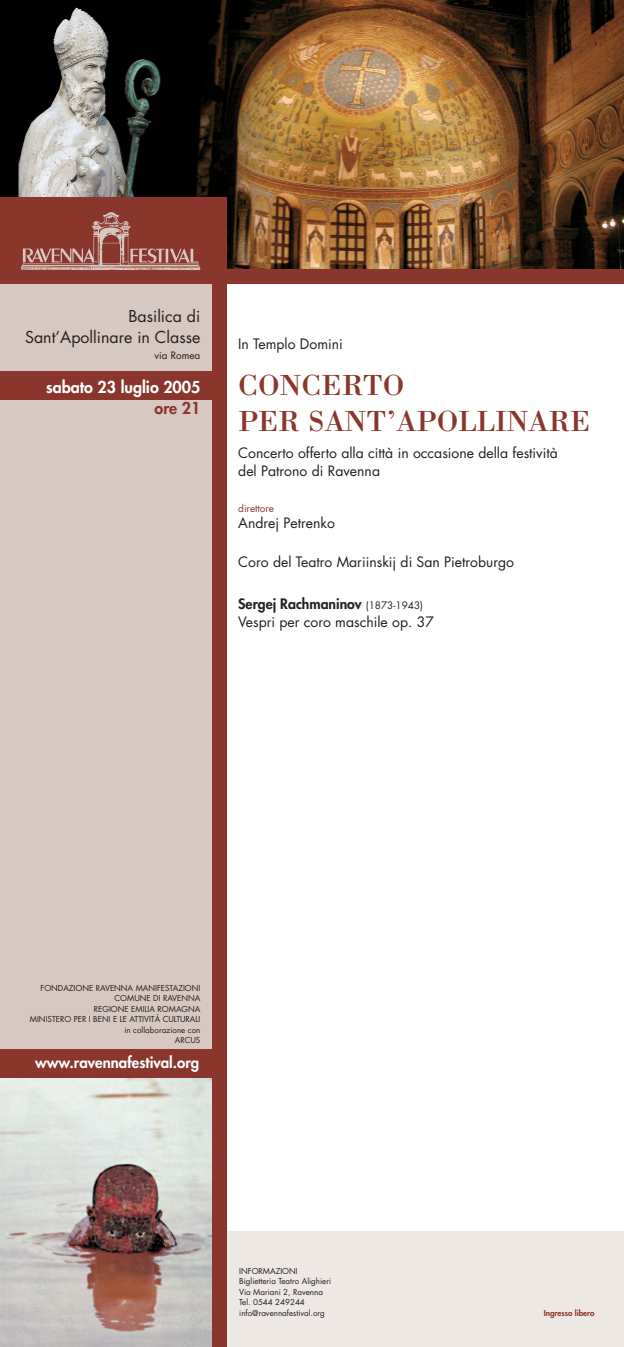
<style>
.page{position:relative;width:624px;height:1347px;background:#fff}
.page>*{position:absolute;margin:0;border:0;box-sizing:border-box;transform-origin:0 0}
.t1{font:30px/36px "Bodoni";color:#8a362c}
.t2{font:16px/21px "Futura";color:#231f20;text-align:right}
.t3{font:800 16px "Futura";color:#fff}
.t4{font:800 16px "Futura";color:#8a362c}
.t5{font:800 15px "Futura";color:#fff}
.t6{font:14px/18.4px "Futura";color:#231f20}
.t7{font:10px "Futura";color:#8a362c}
.t8{font:10px "Futura";color:#231f20}
.t9{font:8px/10.5px "Futura";color:#231f20;text-align:right}
.t10{font:800 8px "Futura";color:#8a362c}
.s1{font-weight:800}
.s2{font-size:10px}
</style>
<div class="page">
<img style="left:0;top:0;width:624px;height:270px">
<div style="left:0;top:269px;width:218px;height:822px;background:#d7c8c1"></div>
<div style="left:0;top:270px;width:624px;height:14px;background:#8a362c"></div>
<img style="left:0;top:1077px;width:213px;height:269px">
<div style="left:0;top:1049px;width:227px;height:28px;background:#8a362c"></div>
<div style="left:0;top:197px;width:227px;height:86px;background:#8a362c"></div>
<img style="left:21px;top:212px;width:179px;height:58px">
<div style="left:213px;top:1230px;width:411px;height:116px;background:#eee8e4"></div>
<div style="left:0;top:371px;width:227px;height:28px;background:#8a362c"></div>
<div style="left:213px;top:280px;width:14px;height:1066px;background:#8a362c"></div>
<h2 class="t2" style="left:25px;top:307px;width:177px">Basilica di<br>Sant’Apollinare in Classe</h2>
<p class="t8" style="left:154px;top:351px;width:47px">via Romea</p>
<h2 class="t3" style="left:46px;top:379px;width:156px">sabato 23 luglio 2005</h2>
<h2 class="t4" style="left:154px;top:401px;width:47px">ore 21</h2>
<h3 class="t6" style="left:238px;top:336px;width:106px">In Templo Domini</h3>
<h1 class="t1" style="left:238px;top:366px;width:353px">CONCERTO<br>PER SANT’APOLLINARE</h1>
<h3 class="t6" style="left:238px;top:445px;width:321px">Concerto offerto alla città in occasione della festività del Patrono di Ravenna</h3>
<p class="t7" style="left:238px;top:504px;width:37px">direttore</p>
<h3 class="t6" style="left:238px;top:515px;width:98px">Andrej Petrenko</h3>
<h3 class="t6" style="left:238px;top:554px;width:277px">Coro del Teatro Mariinskij di San Pietroburgo</h3>
<h3 class="t6" style="left:238px;top:595px;width:197px"><span class="s1">Sergej Rachmaninov</span> <span class="s2">(1873-1943)<br></span>Vespri per coro maschile op. 37</h3>
<p class="t9" style="left:30px;top:983px;width:172px">FONDAZIONE RAVENNA MANIFESTAZIONI<br>COMUNE DI RAVENNA<br>REGIONE EMILIA ROMAGNA<br>MINISTERO PER I BENI E LE ATTIVITÀ CULTURALI in collaborazione con<br>ARCUS</p>
<h3 class="t5" style="left:35px;top:1055px;width:166px">www.ravennafestival.org</h3>
<p class="t9" style="left:239px;top:1266px;width:93px;text-align:left">INFORMAZIONI<br>Biglietteria Teatro Alighieri<br>Via Mariani 2, Ravenna<br>Tel. 0544 249244 info@ravennafestival.org</p>
<p class="t10" style="left:543px;top:1308px;width:52px">Ingresso libero</p>
</div>
